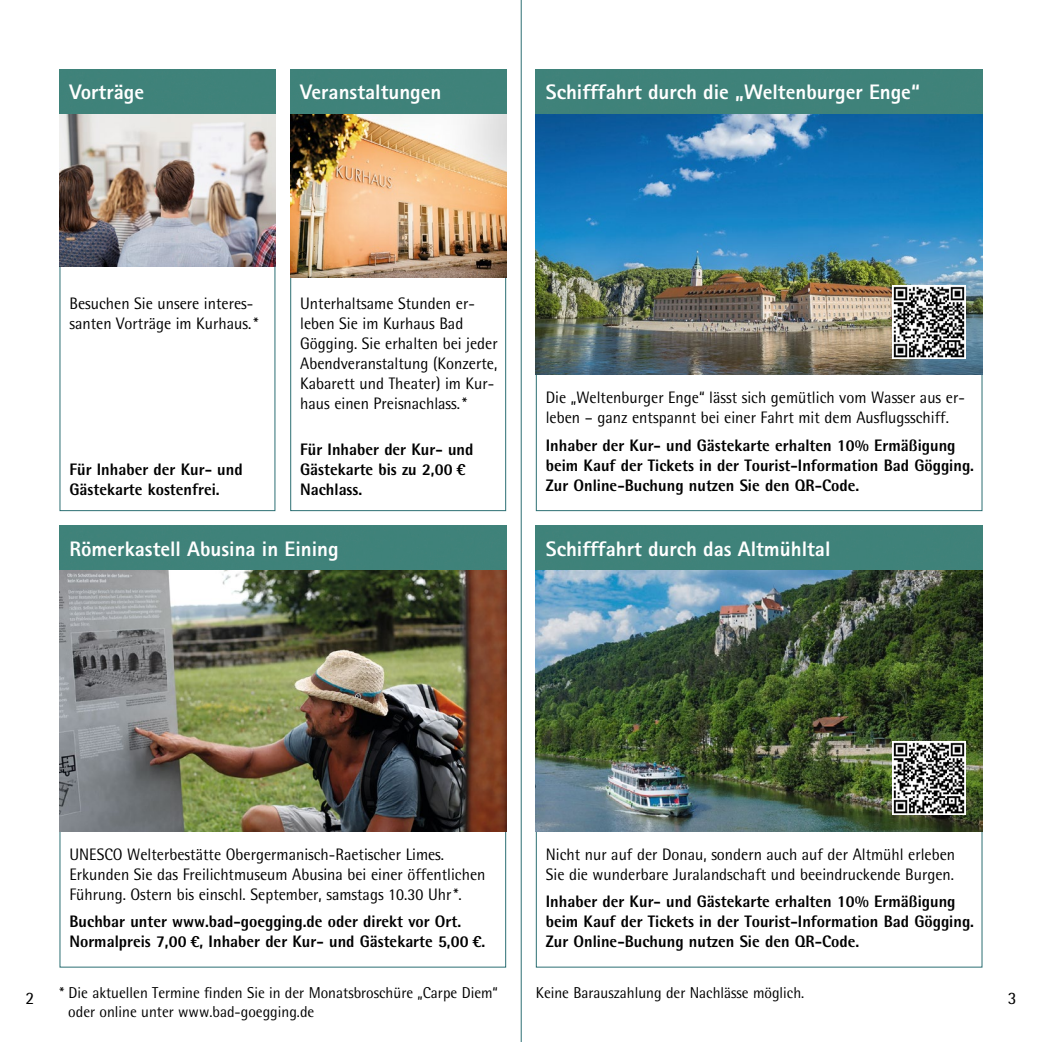
<style>
.page{position:relative;width:1042px;height:1042px;background:#fff}
.page>*{position:absolute;margin:0;border:0;box-sizing:border-box;transform-origin:0 0}
.t1{font:800 21px "Rotis Sans Serif Std";color:#fff}
.t2{font:17.5px "Rotis Semi Sans Std";color:#000}
.t3{font:16.62px/19.9px "Rotis Semi Sans Std";color:#000;scale:.96 1}
.t4{font:800 16.62px/19.9px "Rotis Semi Sans Std";color:#000;scale:.96 1}
.t5{font:15.75px/18.9px "Rotis Semi Sans Std";color:#000;scale:.96 1}
</style>
<div class="page">
<div style="left:536px;top:69px;width:446px;height:442px;background:#fff;border:1px solid #2c6f73"></div>
<img style="left:536px;top:69px;width:446px;height:306px">
<img style="left:536px;top:526px;width:446px;height:305px">
<img style="left:60px;top:526px;width:446px;height:305px">
<div style="left:60px;top:69px;width:215px;height:442px;background:#fff;border:1px solid #2c6f73"></div>
<img style="left:60px;top:69px;width:215px;height:198px">
<div style="left:290px;top:69px;width:216px;height:442px;background:#fff;border:1px solid #2c6f73"></div>
<img style="left:290px;top:69px;width:216px;height:209px">
<img style="left:892px;top:741px;width:74px;height:74px">
<img style="left:892px;top:285px;width:74px;height:73px">
<hr style="left:521px;top:0;width:1px;height:1042px;background:#2c6f73">
<p class="t1" style="left:69px;top:79px;width:76px">Vorträge</p>
<p class="t1" style="left:300px;top:79px;width:143px">Veranstaltungen</p>
<p class="t1" style="left:546px;top:79px;width:376px">Schifffahrt durch die „Weltenburger Enge“</p>
<p class="t3" style="left:69px;top:293px;width:198px">Besuchen Sie unsere interes&shy;santen Vorträge im Kurhaus.*</p>
<p class="t4" style="left:69px;top:459px;width:182px">Für Inhaber der Kur- und<br>Gästekarte kostenfrei.</p>
<p class="t3" style="left:300px;top:293px;width:207px">Unterhaltsame Stunden er&shy;leben Sie im Kurhaus Bad<br>Gögging. Sie erhalten bei jeder<br>Abendveranstaltung (Konzerte,<br>Kabarett und Theater) im Kur&shy;haus einen Preisnachlass.*</p>
<p class="t4" style="left:300px;top:439px;width:182px">Für Inhaber der Kur- und<br>Gästekarte bis zu 2,00 €<br>Nachlass.</p>
<p class="t3" style="left:546px;top:388px;width:438px">Die „Weltenburger Enge“ lässt sich gemütlich vom Wasser aus er&shy;leben – ganz entspannt bei einer Fahrt mit dem Ausflugsschiff.</p>
<p class="t4" style="left:546px;top:435px;width:448px">Inhaber der Kur- und Gästekarte erhalten 10% Ermäßigung beim Kauf der Tickets in der Tourist-Information Bad Gögging.<br>Zur Online-Buchung nutzen Sie den QR-Code.</p>
<p class="t1" style="left:69px;top:535px;width:271px">Römerkastell Abusina in Eining</p>
<p class="t1" style="left:546px;top:535px;width:286px">Schifffahrt durch das Altmühltal</p>
<p class="t3" style="left:69px;top:844px;width:435px">UNESCO Welterbestätte Obergermanisch-Raetischer Limes.<br>Erkunden Sie das Freilichtmuseum Abusina bei einer öffentlichen<br>Führung. Ostern bis einschl. September, samstags 10.30 Uhr*.</p>
<p class="t4" style="left:69px;top:911px;width:435px">Buchbar unter www.bad-goegging.de oder direkt vor Ort.<br>Normalpreis 7,00 €, Inhaber der Kur- und Gästekarte 5,00 €.</p>
<p class="t5" style="left:68px;top:983px;width:449px;text-indent:-9px">* Die aktuellen Termine finden Sie in der Monatsbroschüre „Carpe Diem“ oder online unter www.bad-goegging.de</p>
<p class="t5" style="left:536px;top:983px;width:281px">Keine Barauszahlung der Nachlässe möglich.</p>
<p class="t3" style="left:546px;top:844px;width:428px">Nicht nur auf der Donau, sondern auch auf der Altmühl erleben<br>Sie die wunderbare Juralandschaft und beeindruckende Burgen.</p>
<p class="t4" style="left:546px;top:891px;width:448px">Inhaber der Kur- und Gästekarte erhalten 10% Ermäßigung beim Kauf der Tickets in der Tourist-Information Bad Gögging.<br>Zur Online-Buchung nutzen Sie den QR-Code.</p>
<p class="t2" style="left:25px;top:988px;width:10px">2</p>
<p class="t2" style="left:1008px;top:988px;width:10px">3</p>
</div>
